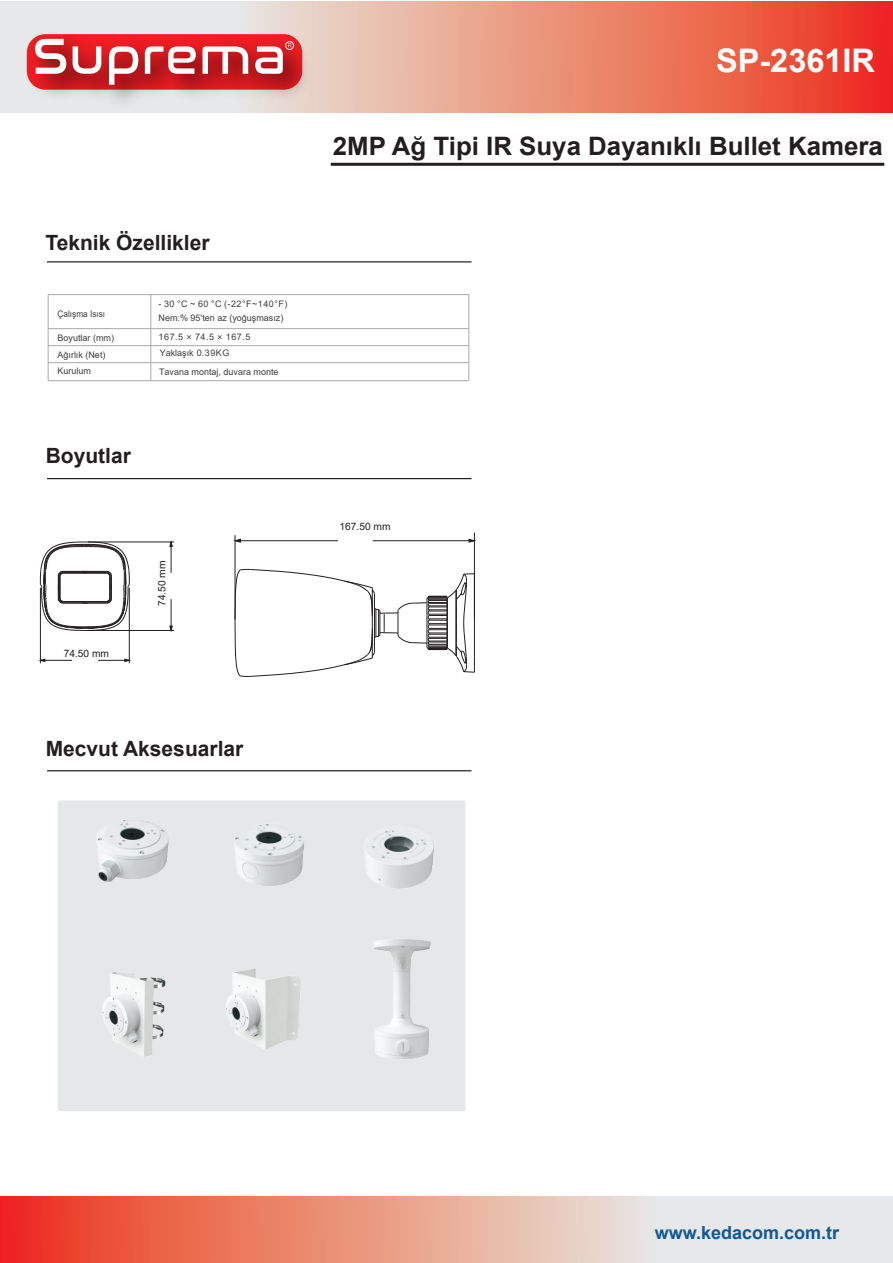
<style>
.page{position:relative;width:893px;height:1263px;background:#fff}
.page>*{position:absolute;margin:0;border:0;box-sizing:border-box;transform-origin:0 0}
.t1{font:700 32.55px "Arial";color:#fff}
.t2{font:700 25.35px "Arial";color:#231f20}
.t3{font:700 21px "Arial";color:#231f20}
.t4{font:700 18px "Arial";color:#0f5997}
.t5{font:10.2px "Arial";color:#231f20}
.t6{font:9px/16.8px "Arial";color:#3e3e3f}
.t7{font:9px/16.2px "Arial";letter-spacing:.055em;color:#3e3e3f}
.t8{font:9px "Arial";color:#3e3e3f;scale:.92 1}
.s1{font-family:"Microsoft Ya Hei"}
</style>
<div class="page">
<svg style="left:235px;top:569px;width:240px;height:108px"></svg>
<svg style="left:40px;top:542px;width:90px;height:89px"></svg>
<hr style="left:88px;top:630px;width:86px;height:1px;background:#231f20">
<hr style="left:88px;top:542px;width:86px;height:1px;background:#231f20">
<hr style="left:171px;top:599px;width:1px;height:31px;background:#231f20">
<svg style="left:169px;top:625px;width:4px;height:7px"></svg>
<hr style="left:171px;top:542px;width:1px;height:31px;background:#231f20">
<svg style="left:169px;top:540px;width:5px;height:8px"></svg>
<hr style="left:235px;top:535px;width:1px;height:84px;background:#231f20">
<hr style="left:474px;top:532px;width:1px;height:87px;background:#231f20">
<hr style="left:235px;top:540px;width:103px;height:1px;background:#231f20">
<svg style="left:233px;top:538px;width:9px;height:5px"></svg>
<hr style="left:373px;top:540px;width:101px;height:1px;background:#231f20">
<svg style="left:468px;top:538px;width:8px;height:5px"></svg>
<hr style="left:129px;top:588px;width:1px;height:75px;background:#231f20">
<hr style="left:40px;top:588px;width:1px;height:75px;background:#231f20">
<hr style="left:98px;top:660px;width:31px;height:1px;background:#231f20">
<svg style="left:124px;top:658px;width:7px;height:5px"></svg>
<hr style="left:40px;top:660px;width:32px;height:1px;background:#231f20">
<svg style="left:38px;top:658px;width:8px;height:5px"></svg>
<div style="left:58px;top:800px;width:407px;height:311px;background:#e6e7e9;border-radius:2px"></div>
<img style="left:67px;top:800px;width:128px;height:82px">
<img style="left:234px;top:824px;width:70px;height:62px">
<img style="left:374px;top:939px;width:57px;height:120px">
<img style="left:102px;top:972px;width:64px;height:85px">
<img style="left:226px;top:968px;width:75px;height:81px">
<img style="left:364px;top:830px;width:70px;height:58px">
<svg style="left:0;top:1196px;width:893px;height:67px;background:#e9a596"></svg>
<svg style="left:0;top:1px;width:893px;height:111px;background:#ea907c"></svg>
<img style="left:23px;top:27px;width:293px;height:86px">
<svg style="left:35px;top:39px;width:31px;height:35px"></svg>
<svg style="left:73px;top:46px;width:28px;height:28px"></svg>
<svg style="left:109px;top:46px;width:29px;height:39px"></svg>
<svg style="left:145px;top:46px;width:51px;height:28px"></svg>
<svg style="left:203px;top:46px;width:45px;height:28px"></svg>
<div style="left:285px;top:41px;width:9px;height:9px;border:1px solid #fff;border-radius:50%"></div>
<svg style="left:255px;top:43px;width:37px;height:31px"></svg>
<hr style="left:331px;top:163px;width:553px;height:3px;background:#231f20">
<hr style="left:47px;top:261px;width:424px;height:1px;background:#231f20">
<hr style="left:47px;top:478px;width:424px;height:1px;background:#231f20">
<hr style="left:47px;top:770px;width:424px;height:1px;background:#231f20">
<hr style="left:48px;top:295px;width:1px;height:86px;background:#a8a9ad">
<hr style="left:151px;top:295px;width:1px;height:86px;background:#a8a9ad">
<hr style="left:469px;top:295px;width:1px;height:86px;background:#a8a9ad">
<hr style="left:48px;top:380px;width:421px;height:1px;background:#a8a9ad">
<hr style="left:48px;top:362px;width:421px;height:1px;background:#a8a9ad">
<hr style="left:48px;top:345px;width:421px;height:1px;background:#a8a9ad">
<hr style="left:48px;top:328px;width:421px;height:1px;background:#a8a9ad">
<hr style="left:48px;top:294px;width:421px;height:1px;background:#a8a9ad">
<h3 class="t3" style="left:45px;top:227px;width:166px">Teknik Özellikler</h3>
<p class="t8" style="left:58px;top:307px;width:53px">Çalışma Isısı</p>
<p class="t6" style="left:57px;top:329px;width:58px">Boyutlar (mm)<br>Ağırlık (Net)<br>Kurulum</p>
<p class="t6" style="left:159px;top:297px;width:130px;line-height:13.8px">- 30 °C ~ 60 °C (-22°F~140°F)<br>Nem:% 95'ten az (yoğuşmasız)</p>
<p class="t7" style="left:159px;top:329px;width:93px">167.5 <span class="s1">×</span> 74.5 <span class="s1">×</span> 167.5<br>Yaklaşık 0.39KG</p>
<p class="t6" style="left:159px;top:364px;width:121px">Tavana montaj, duvara monte</p>
<h3 class="t3" style="left:46px;top:441px;width:87px">Boyutlar</h3>
<p class="t5" style="left:64px;top:647px;width:47px">74.50 mm</p>
<p class="t5" style="left:155px;top:606px;width:47px;rotate:-90deg">74.50 mm</p>
<h3 class="t3" style="left:46px;top:733px;width:199px">Mecvut Aksesuarlar</h3>
<h1 class="t1" style="left:716px;top:37px;width:160px">SP-2361IR</h1>
<h2 class="t2" style="left:333px;top:128px;width:552px">2MP Ağ Tipi IR Suya Dayanıklı Bullet Kamera</h2>
<p class="t5" style="left:339px;top:520px;width:53px">167.50 mm</p>
<h3 class="t4" style="left:655px;top:1219px;width:186px">www.kedacom.com.tr</h3>
</div>
